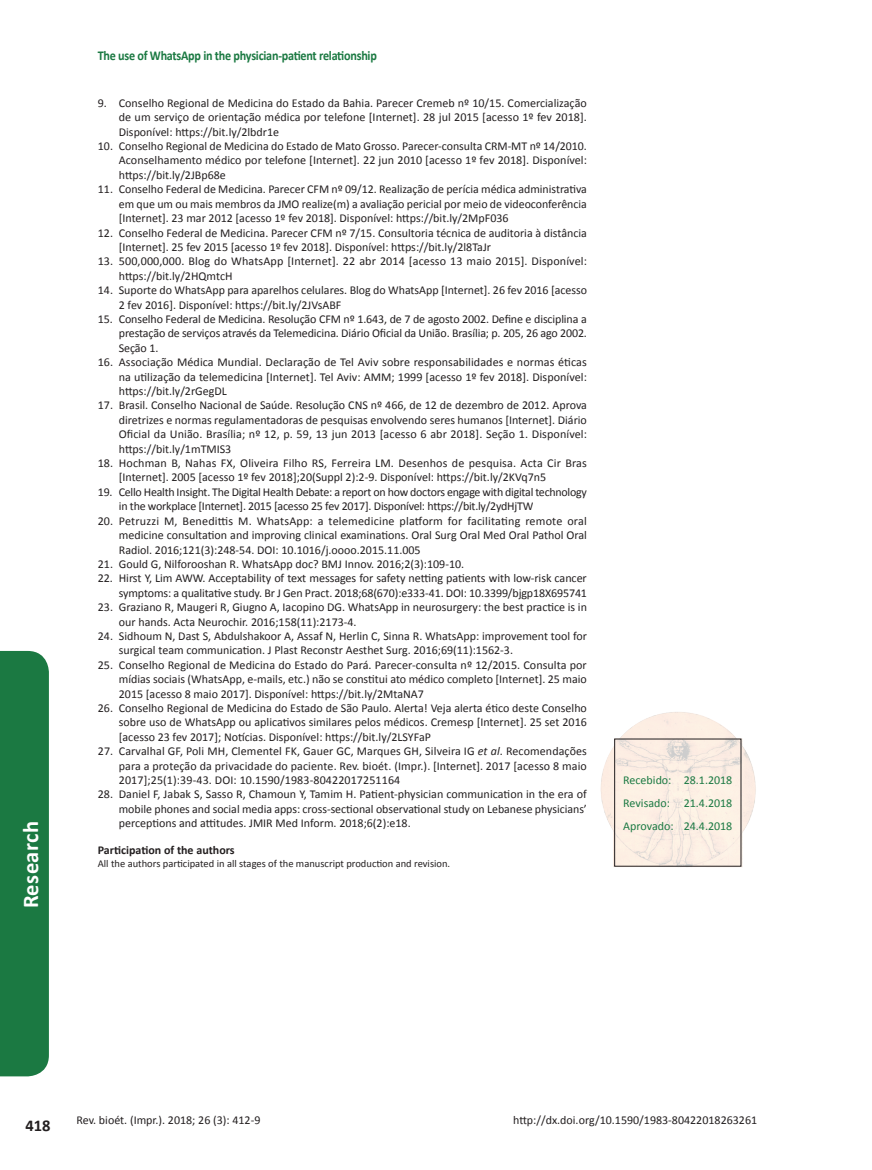
<style>
.page{position:relative;width:872px;height:1170px;background:#fff}
.page>*{position:absolute;margin:0;border:0;box-sizing:border-box;transform-origin:0 0}
.t1{font:700 22.5px "Calibri";letter-spacing:.02em;color:#fff}
.t2{font:700 16.5px "Calibri";color:#231f20}
.t3{font:700 13.5px "Calibri";letter-spacing:-.02em;color:#1b7942;scale:.9 1}
.Referencias{font:12px/14.4px "Calibri";color:#231f20;text-align:justify}
.Referencias-2{font:12px/14.4px "Calibri";letter-spacing:-.02em;color:#231f20}
.t4{font:12px "Calibri";color:#1b7942}
.Titulo_participacao{font:700 12px "Calibri";color:#231f20}
.Texto_participacao_d{font:10.5px "Calibri";color:#231f20}
.s1{font-style:italic}
</style>
<div class="page">
<img style="left:600px;top:712px;width:156px;height:155px">
<div style="left:0;top:651px;width:49px;height:425px;background:#1b7942"></div>
<h1 class="t1" style="left:16px;top:908px;width:89px;rotate:-90deg">Research</h1>
<p class="t3" style="left:98px;top:47px;width:311px">The use of WhatsApp in the physician-patient relationship</p>
<p class="Referencias" style="left:119px;top:96px;width:469px;text-indent:-21px">9. Conselho Regional de Medicina do Estado da Bahia. Parecer Cremeb nº 10/15. Comercialização de um serviço de orientação médica por telefone [Internet]. 28 jul 2015 [acesso 1º fev 2018].<br>Disponível: https://bit.ly/2lbdr1e</p>
<p class="Referencias" style="left:119px;top:139px;width:469px;text-indent:-21px">10. Conselho Regional de Medicina do Estado de Mato Grosso. Parecer-consulta CRM-MT nº 14/2010.<br>Aconselhamento médico por telefone [Internet]. 22 jun 2010 [acesso 1º fev 2018]. Disponível: https://bit.ly/2JBp68e</p>
<p class="Referencias" style="left:119px;top:182px;width:469px;text-indent:-21px">11. Conselho Federal de Medicina. Parecer CFM nº 09/12. Realização de perícia médica administrativa em que um ou mais membros da JMO realize(m) a avaliação pericial por meio de videoconferência [Internet]. 23 mar 2012 [acesso 1º fev 2018]. Disponível: https://bit.ly/2MpF036</p>
<p class="Referencias" style="left:119px;top:225px;width:469px;text-indent:-21px">12. Conselho Federal de Medicina. Parecer CFM nº 7/15. Consultoria técnica de auditoria à distância [Internet]. 25 fev 2015 [acesso 1º fev 2018]. Disponível: https://bit.ly/2l8TaJr</p>
<p class="Referencias" style="left:119px;top:254px;width:469px;text-indent:-21px">13. 500,000,000. Blog do WhatsApp [Internet]. 22 abr 2014 [acesso 13 maio 2015]. Disponível: https://bit.ly/2HQmtcH</p>
<p class="Referencias" style="left:119px;top:283px;width:469px;text-indent:-21px">14. Suporte do WhatsApp para aparelhos celulares. Blog do WhatsApp [Internet]. 26 fev 2016 [acesso<br>2 fev 2016]. Disponível: https://bit.ly/2JVsABF</p>
<p class="Referencias" style="left:119px;top:312px;width:469px;text-indent:-21px">15. Conselho Federal de Medicina. Resolução CFM nº 1.643, de 7 de agosto 2002. Define e disciplina a prestação de serviços através da Telemedicina. Diário Oficial da União. Brasília; p. 205, 26 ago 2002.<br>Seção 1.</p>
<p class="Referencias" style="left:119px;top:355px;width:469px;text-indent:-21px">16. Associação Médica Mundial. Declaração de Tel Aviv sobre responsabilidades e normas éticas na utilização da telemedicina [Internet]. Tel Aviv: AMM; 1999 [acesso 1º fev 2018]. Disponível: https://bit.ly/2rGegDL</p>
<p class="Referencias" style="left:119px;top:398px;width:470px;text-indent:-21px">17. Brasil. Conselho Nacional de Saúde. Resolução CNS nº 466, de 12 de dezembro de 2012. Aprova diretrizes e normas regulamentadoras de pesquisas envolvendo seres humanos [Internet]. Diário Oficial da União. Brasília; nº 12, p. 59, 13 jun 2013 [acesso 6 abr 2018]. Seção 1. Disponível: https://bit.ly/1mTMIS3</p>
<p class="Referencias" style="left:119px;top:456px;width:469px;text-indent:-21px">18. Hochman B, Nahas FX, Oliveira Filho RS, Ferreira LM. Desenhos de pesquisa. Acta Cir Bras [Internet]. 2005 [acesso 1º fev 2018];20(Suppl 2):2-9. Disponível: https://bit.ly/2KVq7n5</p>
<p class="Referencias-2" style="left:119px;top:484px;width:469px;text-indent:-21px">19. Cello Health Insight. The Digital Health Debate: a report on how doctors engage with digital technology in the workplace [Internet]. 2015 [acesso 25 fev 2017]. Disponível: https://bit.ly/2ydHjTW</p>
<p class="Referencias" style="left:119px;top:513px;width:469px;text-indent:-21px">20. Petruzzi M, Benedittis M. WhatsApp: a telemedicine platform for facilitating remote oral medicine consultation and improving clinical examinations. Oral Surg Oral Med Oral Pathol Oral Radiol. 2016;121(3):248-54. DOI: 10.1016/j.oooo.2015.11.005</p>
<p class="Referencias" style="left:98px;top:556px;width:368px">21. Gould G, Nilforooshan R. WhatsApp doc? BMJ Innov. 2016;2(3):109-10.</p>
<p class="Referencias" style="left:98px;top:571px;width:491px;text-align:right">22. Hirst Y, Lim AWW. Acceptability of text messages for safety netting patients with low-risk cancer symptoms: a qualitative study. Br J Gen Pract. 2018;68(670):e333-41. DOI: 10.3399/bjgp18X695741</p>
<p class="Referencias" style="left:119px;top:600px;width:469px;text-indent:-21px">23. Graziano R, Maugeri R, Giugno A, Iacopino DG. WhatsApp in neurosurgery: the best practice is in our hands. Acta Neurochir. 2016;158(11):2173-4.</p>
<p class="Referencias" style="left:119px;top:628px;width:469px;text-indent:-21px">24. Sidhoum N, Dast S, Abdulshakoor A, Assaf N, Herlin C, Sinna R. WhatsApp: improvement tool for surgical team communication. J Plast Reconstr Aesthet Surg. 2016;69(11):1562-3.</p>
<p class="Referencias" style="left:119px;top:657px;width:469px;text-indent:-21px">25. Conselho Regional de Medicina do Estado do Pará. Parecer-consulta nº 12/2015. Consulta por mídias sociais (WhatsApp, e-mails, etc.) não se constitui ato médico completo [Internet]. 25 maio 2015 [acesso 8 maio 2017]. Disponível: https://bit.ly/2MtaNA7</p>
<p class="Referencias" style="left:119px;top:700px;width:469px;text-indent:-21px">26. Conselho Regional de Medicina do Estado de São Paulo. Alerta! Veja alerta ético deste Conselho sobre uso de WhatsApp ou aplicativos similares pelos médicos. Cremesp [Internet]. 25 set 2016 [acesso 23 fev 2017]; Notícias. Disponível: https://bit.ly/2LSYFaP</p>
<p class="Referencias" style="left:119px;top:744px;width:469px;text-indent:-21px">27. Carvalhal GF, Poli MH, Clementel FK, Gauer GC, Marques GH, Silveira IG <span class="s1">et al</span>. Recomendações para a proteção da privacidade do paciente. Rev. bioét. (Impr.). [Internet]. 2017 [acesso 8 maio 2017];25(1):39-43. DOI: 10.1590/1983-80422017251164</p>
<p class="Referencias" style="left:119px;top:787px;width:469px;text-indent:-21px">28. Daniel F, Jabak S, Sasso R, Chamoun Y, Tamim H. Patient-physician communication in the era of mobile phones and social media apps: cross-sectional observational study on Lebanese physicians’ perceptions and attitudes. JMIR Med Inform. 2018;6(2):e18.</p>
<p class="Titulo_participacao" style="left:98px;top:842px;width:138px">Participation of the authors</p>
<p class="Texto_participacao_d" style="left:98px;top:856px;width:354px">All the authors participated in all stages of the manuscript production and revision.</p>
<p class="t4" style="left:623px;top:772px;width:111px">Recebido: 28.1.2018</p>
<p class="t4" style="left:623px;top:795px;width:111px">Revisado: 21.4.2018</p>
<p class="t4" style="left:623px;top:818px;width:111px">Aprovado: 24.4.2018</p>
<h2 class="t2" style="left:26px;top:1115px;width:27px">418</h2>
<p class="Referencias" style="left:77px;top:1113px;width:185px">Rev. bioét. (Impr.). 2018; 26 (3): 412-9</p>
<p class="Referencias" style="left:513px;top:1113px;width:245px">http://dx.doi.org/10.1590/1983-80422018263261</p>
</div>
